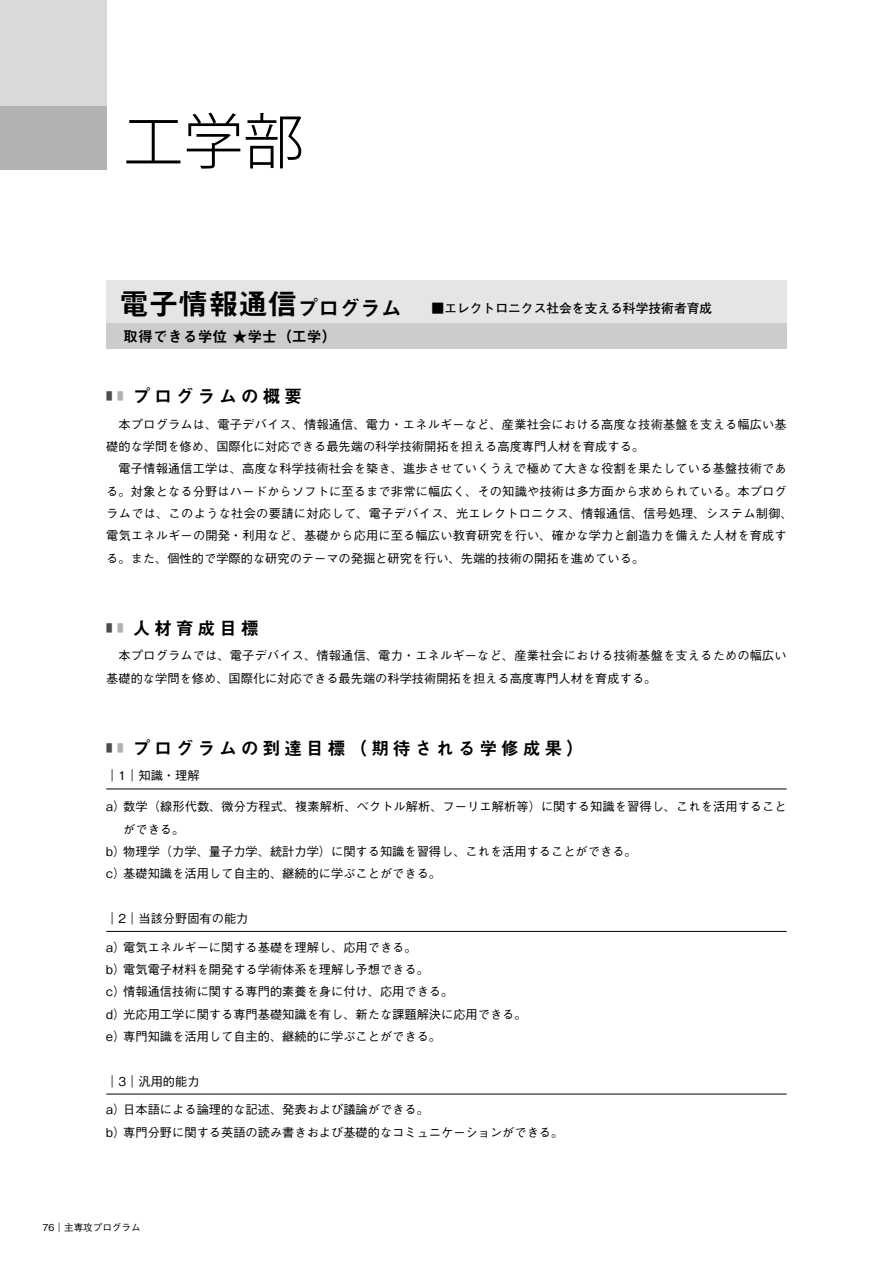
<style>
.page{position:relative;width:893px;height:1263px;background:#fff}
.page>*{position:absolute;margin:0;border:0;box-sizing:border-box;transform-origin:0 0}
.t1{font:300 60px "Koz Go Pro";color:#000}
.t2{font:29.7px "Midashi Go Pr 6 MB31";color:#000}
.t3{font:18px "Midashi Go Pr 6 MB31";letter-spacing:.2em;color:#000}
.t4{font:14.85px "Midashi Go Pr 6 MB31";color:#000}
.t5{font:700 12.75px "Futo Go B101 Pro";color:#000}
.t6{font:500 12.15px/22.4px "Gothic BBB Pr 6";color:#000}
.t7{font:500 9.6px "Gothic BBB Pro";color:#000}
.s1{font-size:20.85px}
</style>
<div class="page">
<div style="left:0;top:0;width:106px;height:170px;background:#d9d9d9"></div>
<div style="left:0;top:106px;width:106px;height:64px;background:#b2b2b2"></div>
<div style="left:106px;top:281px;width:681px;height:68px;background:#e5e5e5"></div>
<div style="left:106px;top:323px;width:681px;height:26px;background:#ccc"></div>
<hr style="left:106px;top:789px;width:681px;height:1px;background:#000">
<hr style="left:106px;top:931px;width:681px;height:1px;background:#000">
<hr style="left:106px;top:1094px;width:681px;height:1px;background:#000">
<h1 class="t1" style="left:123px;top:102px;width:182px">工学部</h1>
<h2 class="t2" style="left:119px;top:280px;width:284px">電子情報通信<span class="s1">プログラム</span></h2>
<p class="t5" style="left:432px;top:298px;width:282px">■エレクトロニクス社会を支える科学技術者育成</p>
<p class="t4" style="left:123px;top:324px;width:215px">取得できる学位 ★学士（工学）</p>
<h3 class="t3" style="left:106px;top:382px;width:198px"><sup>■</sup> <sup>■</sup> プログラムの概要</h3>
<p class="t6" style="left:106px;top:412px;width:682px;text-indent:12px">本プログラムは、電子デバイス、情報通信、電力・エネルギーなど、産業社会における高度な技術基盤を支える幅広い基礎的な学問を修め、国際化に対応できる最先端の科学技術開拓を担える高度専門人材を育成する。</p>
<p class="t6" style="left:106px;top:457px;width:688px;text-indent:12px">電子情報通信工学は、高度な科学技術社会を築き、進歩させていくうえで極めて大きな役割を果たしている基盤技術である。対象となる分野はハードからソフトに至るまで非常に幅広く、その知識や技術は多方面から求められている。本プログラムでは、このような社会の要請に対応して、電子デバイス、光エレクトロニクス、情報通信、信号処理、システム制御、電気エネルギーの開発・利用など、基礎から応用に至る幅広い教育研究を行い、確かな学力と創造力を備えた人材を育成する。また、個性的で学際的な研究のテーマの発掘と研究を行い、先端的技術の開拓を進めている。</p>
<h3 class="t3" style="left:106px;top:613px;width:154px"><sup>■</sup> <sup>■</sup> 人材育成目標</h3>
<p class="t6" style="left:106px;top:644px;width:682px;text-indent:12px">本プログラムでは、電子デバイス、情報通信、電力・エネルギーなど、産業社会における技術基盤を支えるための幅広い基礎的な学問を修め、国際化に対応できる最先端の科学技術開拓を担える高度専門人材を育成する。</p>
<h3 class="t3" style="left:106px;top:733px;width:479px"><sup>■</sup> <sup>■</sup> プログラムの到達目標（期待される学修成果）</h3>
<p class="t6" style="left:106px;top:764px;width:95px">｜1｜知識・理解</p>
<p class="t6" style="left:106px;top:795px;width:682px">a）数学（線形代数、微分方程式、複素解析、ベクトル解析、フーリエ解析等）に関する知識を習得し、これを活用すること</p>
<p class="t6" style="left:123px;top:817px;width:63px">ができる。</p>
<p class="t6" style="left:106px;top:839px;width:532px">b）物理学（力学、量子力学、統計力学）に関する知識を習得し、これを活用することができる。</p>
<p class="t6" style="left:106px;top:862px;width:336px">c）基礎知識を活用して自主的、継続的に学ぶことができる。</p>
<p class="t6" style="left:106px;top:906px;width:144px">｜2｜当該分野固有の能力</p>
<p class="t6" style="left:106px;top:935px;width:422px">a）電気エネルギーに関する基礎を理解し、応用できる。<br>b）電気電子材料を開発する学術体系を理解し予想できる。<br>c）情報通信技術に関する専門的素養を身に付け、応用できる。<br>d）光応用工学に関する専門基礎知識を有し、新たな課題解決に応用できる。e）専門知識を活用して自主的、継続的に学ぶことができる。</p>
<p class="t6" style="left:106px;top:1069px;width:95px">｜3｜汎用的能力</p>
<p class="t6" style="left:106px;top:1098px;width:459px">a）日本語による論理的な記述、発表および議論ができる。<br>b）専門分野に関する英語の読み書きおよび基礎的なコミュニケーションができる。</p>
<p class="t7" style="left:43px;top:1220px;width:100px">76｜主専攻プログラム</p>
</div>
